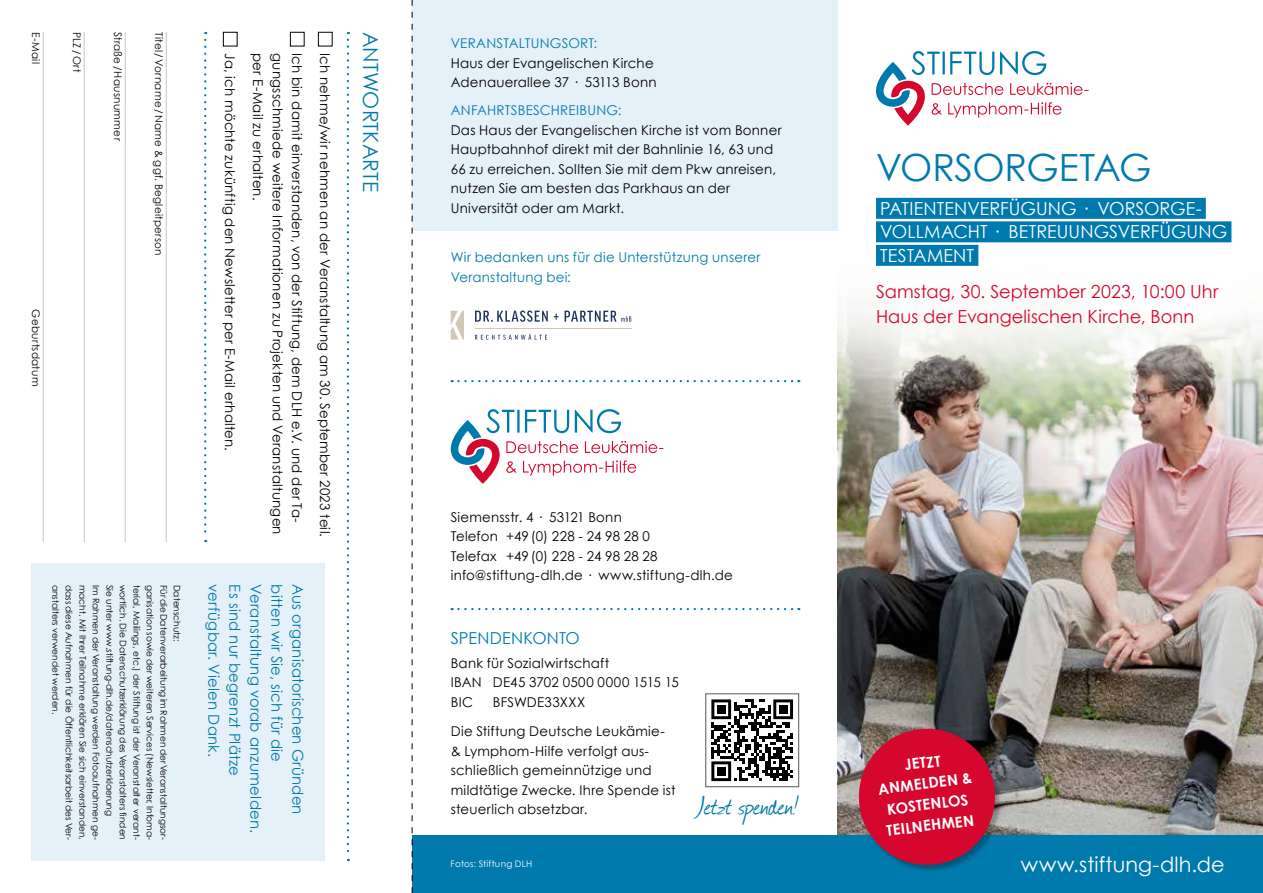
<style>
.page{position:relative;width:1263px;height:893px;background:#fff}
.page>*{position:absolute;margin:0;border:0;box-sizing:border-box;transform-origin:0 0}
.t1{font:37.5px "Century Gothic";letter-spacing:-.015em;color:#007aad}
.t2{font:30px "Journal";letter-spacing:-.015em;color:#007aad}
.t3{font:21px "Century Gothic";letter-spacing:.005em;color:#fff}
.t4{font:21px "Century Gothic";letter-spacing:.005em;color:#007aad}
.t5{font:18px/23.5px "Century Gothic";letter-spacing:.005em;color:#fff}
.t6{font:18px/25.5px "Century Gothic";letter-spacing:.005em;color:#d5072d}
.t7{font:16.5px "Century Gothic";letter-spacing:.01em;color:#007aad}
.t8{font:15px "Century Gothic";letter-spacing:.015em;color:#007aad}
.t9{font:700 15px/21px "Century Gothic";color:#fff;text-align:center}
.t10{font:13.5px/19.5px "Century Gothic";letter-spacing:.015em;color:#000}
.t11{font:13.5px/19.5px "Century Gothic";letter-spacing:.015em;color:#007aad}
.t12{font:10.5px "Century Gothic";letter-spacing:.025em;color:#000}
.t13{font:9px/13.5px "Century Gothic";color:#000}
.t14{font:9px "Century Gothic";letter-spacing:.03em;color:#fff}
</style>
<div class="page">
<svg style="left:347px;top:40px;width:2px;height:821px"></svg>
<hr style="left:166px;top:32px;width:1px;height:510px;background:#c5c6c6">
<hr style="left:125px;top:32px;width:1px;height:510px;background:#c5c6c6">
<hr style="left:84px;top:32px;width:1px;height:510px;background:#c5c6c6">
<hr style="left:43px;top:32px;width:1px;height:510px;background:#c5c6c6">
<div style="left:318px;top:32px;width:15px;height:14px;border:1px solid #000"></div>
<div style="left:290px;top:32px;width:15px;height:14px;border:1px solid #000"></div>
<div style="left:223px;top:32px;width:15px;height:14px;border:1px solid #000"></div>
<svg style="left:204px;top:40px;width:2px;height:502px"></svg>
<img style="left:838px;top:404px;width:425px;height:432px">
<svg style="left:837px;top:246px;width:426px;height:158px"></svg>
<svg style="left:876px;top:51px;width:213px;height:75px"></svg>
<div style="left:876px;top:198px;width:330px;height:21px;background:#007aad"></div>
<div style="left:876px;top:221px;width:355px;height:21px;background:#007aad"></div>
<div style="left:876px;top:245px;width:102px;height:21px;background:#007aad"></div>
<div style="left:31px;top:563px;width:294px;height:298px;background:#e5f1f8"></div>
<div style="left:412px;top:836px;width:851px;height:57px;background:#007aad"></div>
<div style="left:412px;top:0;width:426px;height:230px;background:#e5f1f8"></div>
<svg style="left:475px;top:334px;width:72px;height:6px"></svg>
<svg style="left:475px;top:310px;width:73px;height:12px"></svg>
<svg style="left:451px;top:311px;width:13px;height:29px"></svg>
<svg style="left:554px;top:314px;width:4px;height:6px"></svg>
<hr style="left:475px;top:328px;width:156px;height:1px;background:#d2c6b4">
<svg style="left:565px;top:311px;width:66px;height:11px"></svg>
<svg style="left:412px;top:0;width:1px;height:893px"></svg>
<svg style="left:711px;top:699px;width:82px;height:82px"></svg>
<div style="left:717px;top:705px;width:8px;height:8px;background:#000"></div>
<div style="left:779px;top:705px;width:8px;height:8px;background:#000"></div>
<div style="left:717px;top:767px;width:8px;height:8px;background:#000"></div>
<div style="left:705px;top:693px;width:94px;height:94px;border:1px solid #565655"></div>
<div style="left:859px;top:729px;width:145px;height:145px;background:#000;opacity:.3"></div>
<svg style="left:855px;top:725px;width:144px;height:144px;background:#a72343"></svg>
<svg style="left:451px;top:409px;width:212px;height:75px"></svg>
<svg style="left:452px;top:608px;width:347px;height:2px"></svg>
<svg style="left:452px;top:380px;width:347px;height:2px"></svg>
<p class="t12" style="left:42px;top:32px;width:33px;rotate:90deg">E-Mail</p>
<p class="t12" style="left:83px;top:32px;width:42px;rotate:90deg">PLZ/Ort</p>
<p class="t12" style="left:42px;top:309px;width:79px;rotate:90deg">Geburtsdatum</p>
<p class="t12" style="left:124px;top:32px;width:110px;rotate:90deg">Straße/Hausnummer</p>
<p class="t12" style="left:165px;top:32px;width:225px;rotate:90deg">Titel/Vorname/Name &amp; ggf. Begleitperson</p>
<h3 class="t4" style="left:383px;top:32px;width:162px;rotate:90deg">ANTWORTKARTE</h3>
<p class="t10" style="left:240px;top:53px;width:399px;rotate:90deg">Ja, ich möchte zukünftig den Newsletter per E-Mail erhalten.</p>
<p class="t10" style="left:268px;top:53px;width:149px;rotate:90deg">per E-Mail zu erhalten.</p>
<p class="t10" style="left:288px;top:53px;width:483px;rotate:90deg">gungsschmiede weitere Informationen zu Projekten und Veranstaltungen</p>
<p class="t10" style="left:307px;top:53px;width:471px;rotate:90deg">Ich bin damit einverstanden, von der Stiftung, dem DLH e.V. und der Ta-</p>
<p class="t10" style="left:335px;top:53px;width:485px;rotate:90deg">Ich nehme/wir nehmen an der Veranstaltung am 30. September 2023 teil.</p>
<p class="t13" style="left:63px;top:585px;width:131px;rotate:90deg">anstalters verwendet werden.</p>
<p class="t8" style="left:223px;top:584px;width:174px;rotate:90deg">verfügbar. Vielen Dank.</p>
<p class="t8" style="left:244px;top:584px;width:193px;rotate:90deg">Es sind nur begrenzt Plätze</p>
<p class="t8" style="left:265px;top:584px;width:250px;rotate:90deg">Veranstaltung vorab anzumelden.</p>
<p class="t8" style="left:286px;top:584px;width:179px;rotate:90deg">bitten wir Sie, sich für die</p>
<p class="t8" style="left:307px;top:584px;width:232px;rotate:90deg">Aus organisatorischen Gründen</p>
<p class="t13" style="left:103px;top:585px;width:257px;rotate:90deg">Im Rahmen der Veranstaltung werden Fotoaufnahmen ge-</p>
<p class="t13" style="left:117px;top:585px;width:233px;rotate:90deg">Sie unter www.stiftung-dlh.de/datenschutzerklaerung</p>
<p class="t13" style="left:130px;top:585px;width:257px;rotate:90deg">wortlich. Die Datenschutzerklärung des Veranstalters finden</p>
<p class="t13" style="left:157px;top:585px;width:257px;rotate:90deg">ganisation sowie der weiteren Services (Newsletter, Infoma&shy;terial, Mailings, etc.) der Stiftung ist der Veranstalter verant-</p>
<p class="t13" style="left:76px;top:585px;width:257px;rotate:90deg">dass diese Aufnahmen für die Öffentlichkeitsarbeit des Ver-</p>
<p class="t13" style="left:90px;top:585px;width:257px;rotate:90deg">macht. Mit Ihrer Teilnahme erklären Sie sich einverstanden,</p>
<p class="t13" style="left:171px;top:585px;width:257px;rotate:90deg">Für die Datenverarbeitung im Rahmen der Veranstaltungsor-</p>
<p class="t13" style="left:184px;top:585px;width:58px;rotate:90deg">Datenschutz:</p>
<p class="t11" style="left:451px;top:34px;width:148px">VERANSTALTUNGSORT:</p>
<p class="t10" style="left:451px;top:53px;width:207px">Haus der Evangelischen Kirche<br>Adenauerallee 37 · 53113 Bonn</p>
<p class="t11" style="left:451px;top:101px;width:172px">ANFAHRTSBESCHREIBUNG:</p>
<p class="t10" style="left:451px;top:120px;width:332px">Das Haus der Evangelischen Kirche ist vom Bonner Hauptbahnhof direkt mit der Bahnlinie 16, 63 und 66 zu erreichen. Sollten Sie mit dem Pkw anreisen, nutzen Sie am besten das Parkhaus an der Universität oder am Markt.</p>
<p class="t11" style="left:451px;top:247px;width:311px">Wir bedanken uns für die Unterstützung unserer<br>Veranstaltung bei:</p>
<p class="t10" style="left:451px;top:507px;width:284px">Siemensstr. 4 · 53121 Bonn<br>Telefon +49(0) 228 - 24 98 28 0<br>Telefax +49(0) 228 - 24 98 28 28 info@stiftung-dlh.de · www.stiftung-dlh.de</p>
<p class="t7" style="left:451px;top:628px;width:130px">SPENDENKONTO</p>
<p class="t10" style="left:451px;top:653px;width:230px">Bank für Sozialwirtschaft<br>IBAN DE45 3702 0500 0000 1515 15<br>BIC</p>
<p class="t10" style="left:451px;top:687px;width:216px;line-height:29.5px;text-indent:42px">BFSWDE33XXX<br>Die Stiftung Deutsche Leukämie-</p>
<p class="t10" style="left:451px;top:741px;width:226px">&amp; Lymphom-Hilfe verfolgt aus&shy;schließlich gemeinnützige und mildtätige Zwecke. Ihre Spende ist steuerlich absetzbar.</p>
<p class="t14" style="left:450px;top:858px;width:83px">Fotos: Stiftung DLH</p>
<h2 class="t2" style="left:698px;top:785px;width:102px">Jetzt spenden!</h2>
<h1 class="t1" style="left:876px;top:145px;width:277px">VORSORGETAG</h1>
<h3 class="t5" style="left:880px;top:196px;width:348px">PATIENTENVERFÜGUNG · VORSORGE-<br>VOLLMACHT · BETREUUNGSVERFÜGUNG<br>TESTAMENT</h3>
<h3 class="t6" style="left:876px;top:278px;width:344px">Samstag, 30. September 2023, 10:00 Uhr<br>Haus der Evangelischen Kirche, Bonn</h3>
<p class="t9" style="left:874px;top:758px;width:96px;rotate:-7deg">JETZT<br>ANMELDEN &amp;<br>KOSTENLOS<br>TEILNEHMEN</p>
<h3 class="t3" style="left:1021px;top:851px;width:205px">www.stiftung-dlh.de</h3>
</div>
